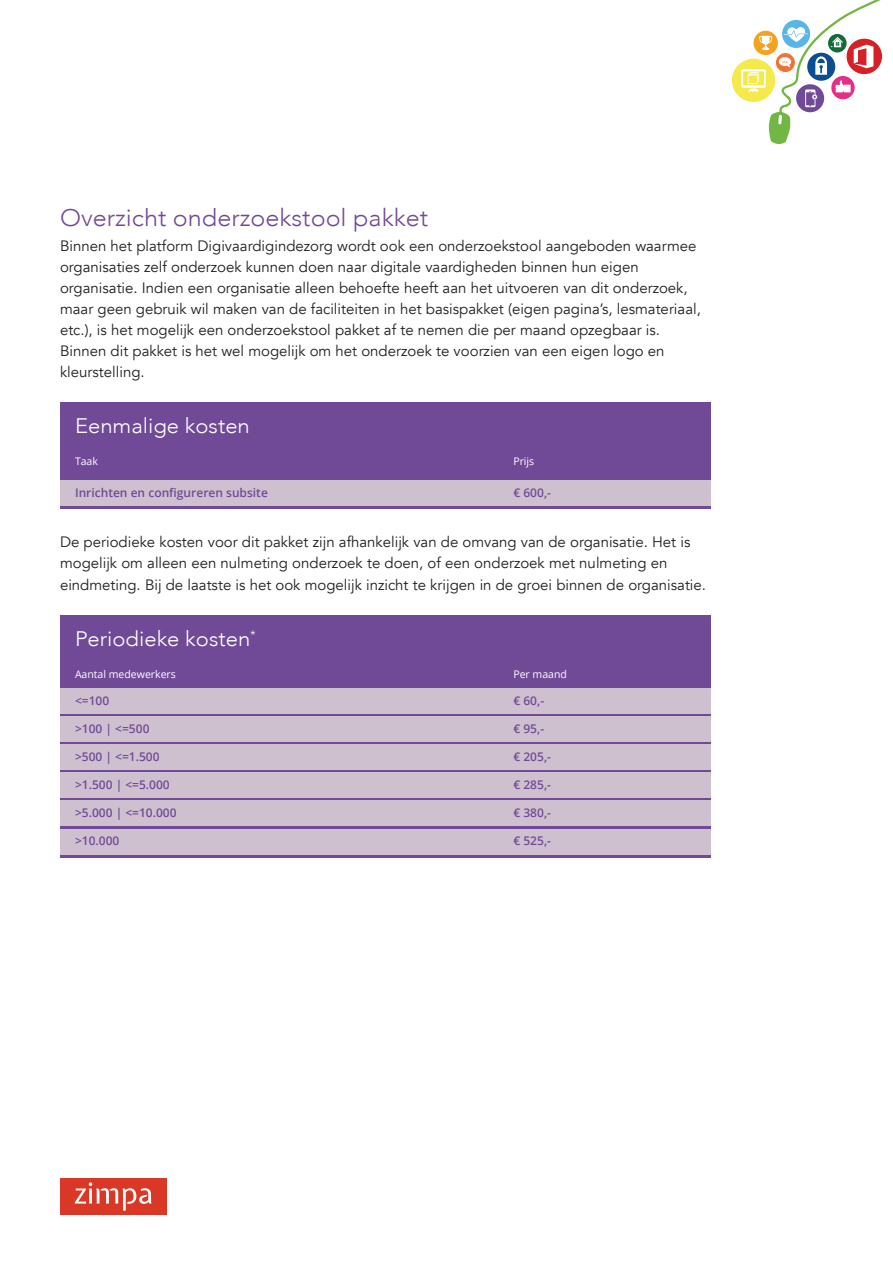
<style>
.page{position:relative;width:893px;height:1263px;background:#fff}
.page>*{position:absolute;margin:0;border:0;box-sizing:border-box;transform-origin:0 0}
.t1{font:300 24px "Avenir";color:#714a97;scale:1.05 1}
.t2{font:300 21px "Avenir";color:#fff;scale:1.05 1}
.t3{font:15px/21px "Avenir";color:#231f20}
.t4{font:600 12px "Open Sans";color:#714a97}
.t5{font:10.5px "Open Sans";color:#fff}
</style>
<div class="page">
<div style="left:60px;top:402px;width:651px;height:107px;background:#714a97"></div>
<div style="left:60px;top:480px;width:651px;height:26px;background:#cec0cf"></div>
<div style="left:732px;top:59px;width:43px;height:43px;background:#f4ea4b;border-radius:50%"></div>
<svg style="left:741px;top:0;width:142px;height:144px"></svg>
<div style="left:60px;top:1178px;width:106px;height:36px;background:#da3826"></div>
<svg style="left:75px;top:1182px;width:76px;height:28px"></svg>
<div style="left:60px;top:615px;width:651px;height:243px;background:#714a97"></div>
<div style="left:60px;top:688px;width:651px;height:26px;background:#cec0cf"></div>
<div style="left:60px;top:716px;width:651px;height:26px;background:#cec0cf"></div>
<div style="left:60px;top:744px;width:651px;height:26px;background:#cec0cf"></div>
<div style="left:60px;top:773px;width:651px;height:25px;background:#cec0cf"></div>
<div style="left:60px;top:801px;width:651px;height:25px;background:#cec0cf"></div>
<div style="left:60px;top:829px;width:651px;height:26px;background:#cec0cf"></div>
<h1 class="t1" style="left:60px;top:203px;width:352px">Overzicht onderzoekstool pakket</h1>
<p class="t3" style="left:60px;top:236px;width:642px">Binnen het platform Digivaardigindezorg wordt ook een onderzoekstool aangeboden waarmee organisaties zelf onderzoek kunnen doen naar digitale vaardigheden binnen hun eigen organisatie. Indien een organisatie alleen behoefte heeft aan het uitvoeren van dit onderzoek, maar geen gebruik wil maken van de faciliteiten in het basispakket (eigen pagina’s, lesmateriaal, etc.), is het mogelijk een onderzoekstool pakket af te nemen die per maand opzegbaar is.<br>Binnen dit pakket is het wel mogelijk om het onderzoek te voorzien van een eigen logo en kleurstelling.</p>
<h2 class="t2" style="left:75px;top:413px;width:168px">Eenmalige kosten</h2>
<p class="t5" style="left:75px;top:454px;width:24px">Taak</p>
<p class="t5" style="left:513px;top:454px;width:22px">Prijs</p>
<p class="t4" style="left:75px;top:484px;width:194px">Inrichten en configureren subsite</p>
<p class="t4" style="left:513px;top:484px;width:39px">€ 600,-</p>
<p class="t3" style="left:60px;top:532px;width:648px">De periodieke kosten voor dit pakket zijn afhankelijk van de omvang van de organisatie. Het is mogelijk om alleen een nulmeting onderzoek te doen, of een onderzoek met nulmeting en eindmeting. Bij de laatste is het ook mogelijk inzicht te krijgen in de groei binnen de organisatie.</p>
<h2 class="t2" style="left:75px;top:626px;width:174px">Periodieke kosten<sup>*</sup></h2>
<p class="t5" style="left:75px;top:667px;width:102px">Aantal medewerkers</p>
<p class="t4" style="left:75px;top:692px;width:36px">&lt;=100</p>
<p class="t4" style="left:75px;top:720px;width:76px">&gt;100 | &lt;=500</p>
<p class="t4" style="left:75px;top:748px;width:86px">&gt;500 | &lt;=1.500</p>
<p class="t4" style="left:75px;top:776px;width:96px">&gt;1.500 | &lt;=5.000</p>
<p class="t4" style="left:75px;top:804px;width:103px">&gt;5.000 | &lt;=10.000</p>
<p class="t4" style="left:75px;top:833px;width:46px">&gt;10.000</p>
<p class="t5" style="left:513px;top:667px;width:55px">Per maand</p>
<p class="t4" style="left:513px;top:692px;width:32px">€ 60,-</p>
<p class="t4" style="left:513px;top:720px;width:32px">€ 95,-</p>
<p class="t4" style="left:513px;top:748px;width:39px">€ 205,-</p>
<p class="t4" style="left:513px;top:776px;width:39px">€ 285,-</p>
<p class="t4" style="left:513px;top:804px;width:39px">€ 380,-</p>
<p class="t4" style="left:513px;top:833px;width:39px">€ 525,-</p>
</div>
